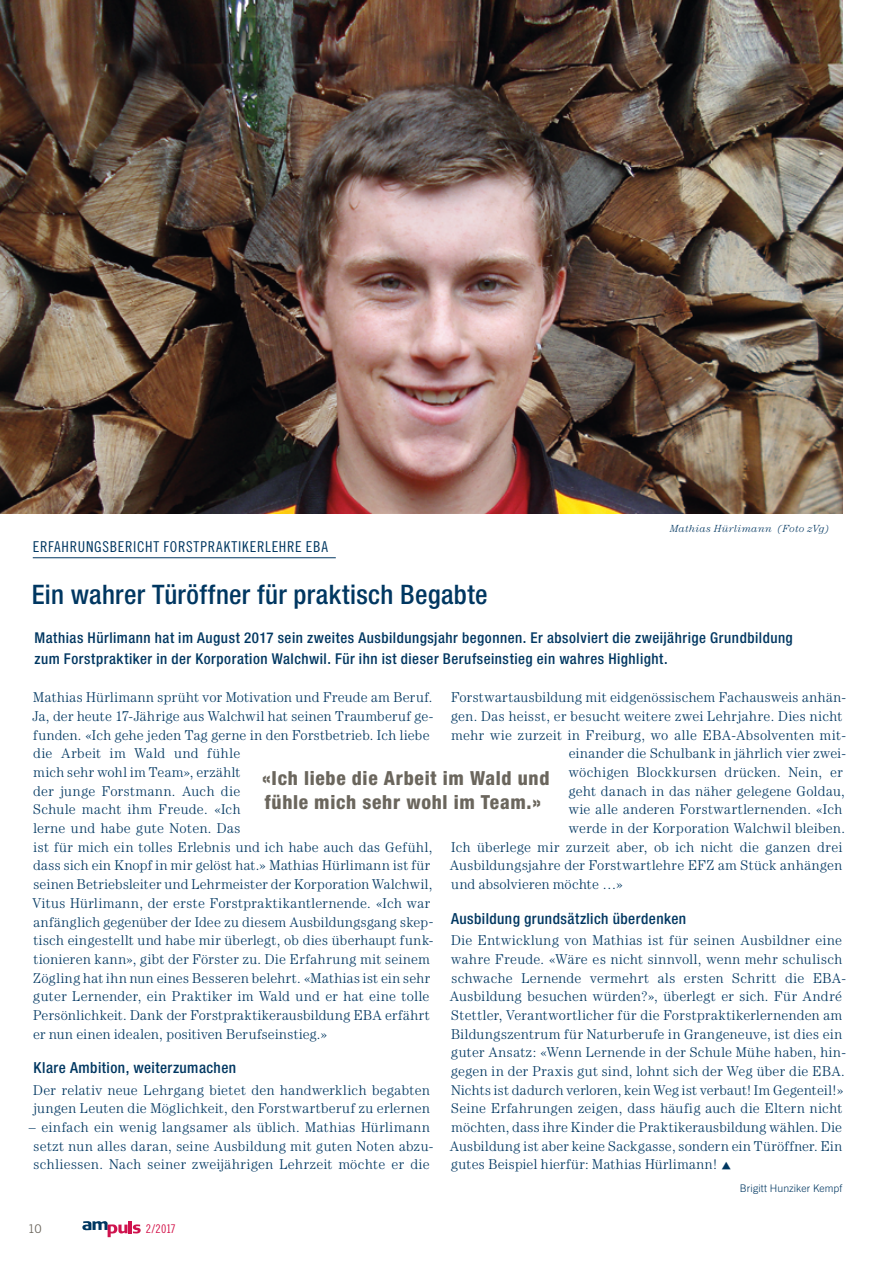
<style>
.page{position:relative;width:893px;height:1263px;background:#fff}
.page>*{position:absolute;margin:0;border:0;box-sizing:border-box;transform-origin:0 0}
.t1{font:500 condensed 26.85px "Helvetica Neue";letter-spacing:.015em;color:#003761}
.t2{font:800 condensed 19.5px/23.9px "Helvetica Neue";letter-spacing:.035em;color:#6b665d}
.t3{font:500 condensed 15.3px "Helvetica Neue";letter-spacing:.03em;color:#003761}
.t4{font:500 condensed 15px/20.9px "Helvetica Neue";letter-spacing:.035em;color:#003761}
.t5{font:15px "Trade Gothic Cond Eighteen";letter-spacing:.045em;color:#003761}
.t6{font:300 14.25px/18.8px "Century";letter-spacing:.025em;color:#003761}
.t7{font:12px "Trade Gothic Cond Eighteen";color:#d31047}
.t8{font:12px "Trade Gothic";color:#6b665d}
.t9{font:300 10.5px "Trade Gothic";letter-spacing:.01em;color:#003761}
.t10{font:italic 300 10.35px "Century";letter-spacing:.03em;color:#003761}
</style>
<div class="page">
<img style="left:0;top:0;width:842px;height:513px">
<svg style="left:82px;top:1221px;width:59px;height:16px"></svg>
<hr style="left:33px;top:557px;width:303px;height:1px;background:#003761">
<p class="t5" style="left:33px;top:537px;width:297px">ERFAHRUNGSBERICHT FORSTPRAKTIKERLEHRE EBA</p>
<p class="t10" style="left:670px;top:522px;width:161px">Mathias Hürlimann (Foto zVg)</p>
<h1 class="t1" style="left:32px;top:578px;width:457px">Ein wahrer Türöffner für praktisch Begabte</h1>
<p class="t4" style="left:34px;top:627px;width:760px">Mathias Hürlimann hat im August 2017 sein zweites Ausbildungsjahr begonnen. Er absolviert die zweijährige Grundbildung zum Forstpraktiker in der Korporation Walchwil. Für ihn ist dieser Berufseinstieg ein wahres Highlight.</p>
<p class="t6" style="left:451px;top:688px;width:396px">Forstwartausbildung mit eidgenössischem Fachausweis anhän-</p>
<p class="t6" style="left:451px;top:706px;width:393px">gen. Das heisst, er besucht weitere zwei Lehrjahre. Dies nicht</p>
<p class="t6" style="left:452px;top:725px;width:396px">mehr wie zurzeit in Freiburg, wo alle EBA-Absolventen mit-</p>
<p class="t6" style="left:569px;top:744px;width:279px">einander die Schulbank in jährlich vier zwei-</p>
<p class="t6" style="left:569px;top:762px;width:276px">wöchigen Blockkursen drücken. Nein, er</p>
<p class="t6" style="left:569px;top:781px;width:278px">geht danach in das näher gelegene Goldau,</p>
<p class="t6" style="left:569px;top:800px;width:275px">wie alle anderen Forstwartlernenden. «Ich</p>
<p class="t6" style="left:569px;top:819px;width:278px">werde in der Korporation Walchwil bleiben.</p>
<p class="t6" style="left:451px;top:837px;width:393px">Ich überlege mir zurzeit aber, ob ich nicht die ganzen drei</p>
<p class="t6" style="left:450px;top:856px;width:394px">Ausbildungsjahre der Forstwartlehre EFZ am Stück anhängen</p>
<p class="t6" style="left:451px;top:875px;width:173px">und absolvieren möchte …»</p>
<p class="t3" style="left:451px;top:909px;width:237px">Ausbildung grundsätzlich überdenken</p>
<p class="t6" style="left:450px;top:931px;width:398px">Die Entwicklung von Mathias ist für seinen Ausbildner eine wahre Freude. «Wäre es nicht sinnvoll, wenn mehr schulisch schwache Lernende vermehrt als ersten Schritt die EBA-Ausbildung besuchen würden?», überlegt er sich. Für André Stettler, Verantwortlicher für die Forstpraktikerlernenden am Bildungszentrum für Naturberufe in Grangeneuve, ist dies ein guter Ansatz: «Wenn Lernende in der Schule Mühe haben, hin&shy;gegen in der Praxis gut sind, lohnt sich der Weg über die EBA.<br>Nichts ist dadurch verloren, kein Weg ist verbaut! Im Gegenteil!» Seine Erfahrungen zeigen, dass häufig auch die Eltern nicht möchten, dass ihre Kinder die Praktikerausbildung wählen. Die Ausbildung ist aber keine Sackgasse, sondern ein Türöffner. Ein gutes Beispiel hierfür: Mathias Hürlimann!</p>
<p class="t9" style="left:740px;top:1182px;width:104px">Brigitt Hunziker Kempf</p>
<p class="t6" style="left:32px;top:688px;width:403px">Mathias Hürlimann sprüht vor Motivation und Freude am Beruf.<br>Ja, der heute 17-Jährige aus Walchwil hat seinen Traumberuf ge&shy;funden. «Ich gehe jeden Tag gerne in den Forstbetrieb. Ich liebe die Arbeit im Wald und fühle<br>mich sehr wohl im Team», erzählt<br>der junge Forstmann. Auch die<br>Schule macht ihm Freude. «Ich<br>lerne und habe gute Noten. Das<br>ist für mich ein tolles Erlebnis und ich habe auch das Gefühl, dass sich ein Knopf in mir gelöst hat.» Mathias Hürlimann ist für seinen Betriebsleiter und Lehrmeister der Korporation Walchwil, Vitus Hürlimann, der erste Forstpraktikantlernende. «Ich war anfänglich gegenüber der Idee zu diesem Ausbildungsgang skep&shy;tisch eingestellt und habe mir überlegt, ob dies überhaupt funk&shy;tionieren kann», gibt der Förster zu. Die Erfahrung mit seinem Zögling hat ihn nun eines Besseren belehrt. «Mathias ist ein sehr guter Lernender, ein Praktiker im Wald und er hat eine tolle Persönlichkeit. Dank der Forstpraktikerausbildung EBA erfährt er nun einen idealen, positiven Berufseinstieg.»</p>
<p class="t3" style="left:34px;top:1058px;width:204px">Klare Ambition, weiterzumachen</p>
<p class="t6" style="left:33px;top:1080px;width:398px">Der relativ neue Lehrgang bietet den handwerklich begabten jungen Leuten die Möglichkeit, den Forstwartberuf zu erlernen</p>
<p class="t6" style="left:29px;top:1117px;width:406px;text-align:center">– einfach ein wenig langsamer als üblich. Mathias Hürlimann setzt nun alles daran, seine Ausbildung mit guten Noten abzu&shy;schliessen. Nach seiner zweijährigen Lehrzeit möchte er die</p>
<h2 class="t2" style="left:262px;top:766px;width:289px">«Ich liebe die Arbeit im Wald und fühle mich sehr wohl im Team.»</h2>
<p class="t8" style="left:28px;top:1222px;width:15px">10</p>
<p class="t7" style="left:146px;top:1222px;width:31px">2/2017</p>
</div>
